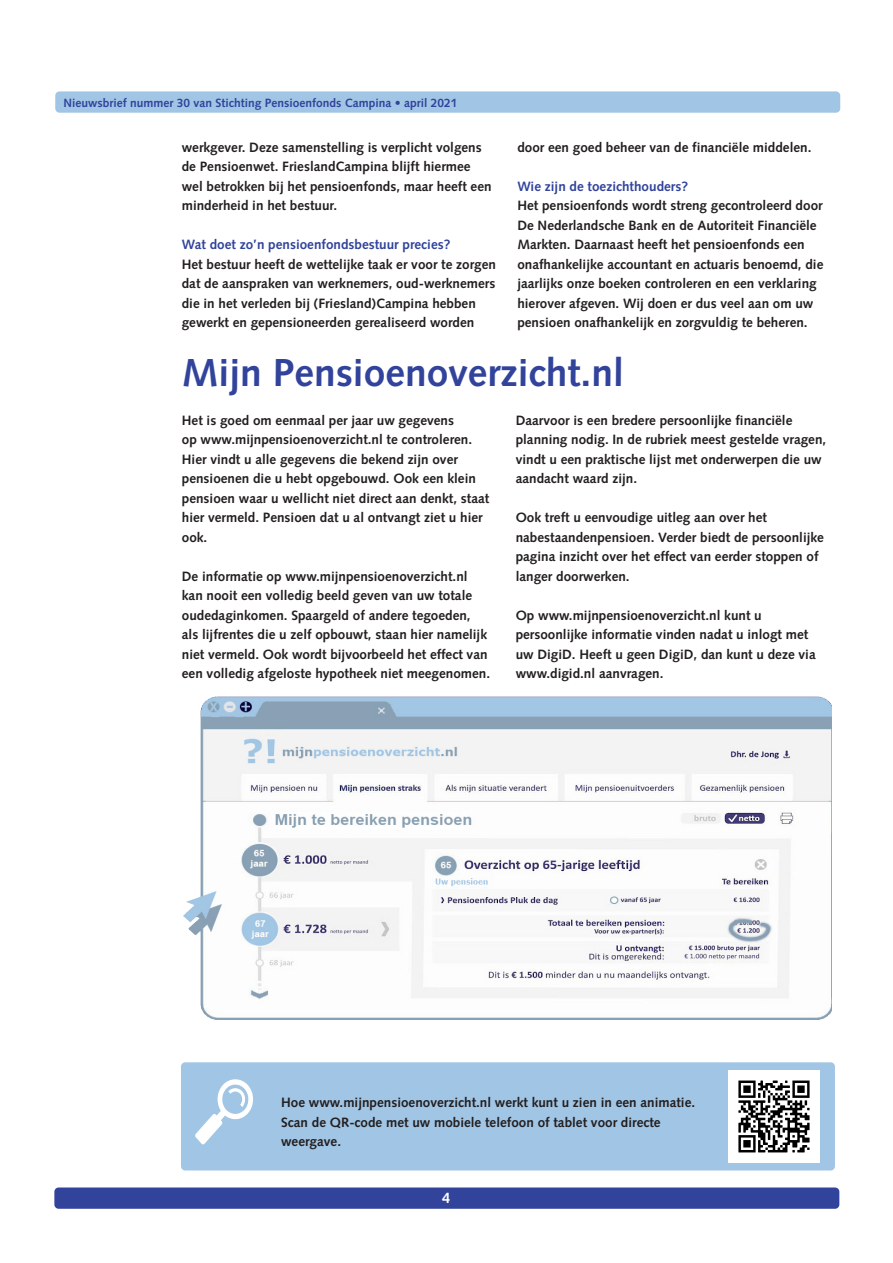
<style>
.page{position:relative;width:893px;height:1263px;background:#fff}
.page>*{position:absolute;margin:0;border:0;box-sizing:border-box;transform-origin:0 0}
.t1{font:700 39px "Syntax";color:#31439b}
.t2{font:700 15px "Syntax";color:#fff}
.t3{font:700 13.5px/19.5px "Syntax";color:#231f20}
.t4{font:700 13.5px "Syntax";color:#31439b}
.t5{font:700 12px "Syntax";color:#31439b}
</style>
<div class="page">
<div style="left:54px;top:1187px;width:785px;height:22px;background:#31439b;border-radius:4px"></div>
<div style="left:55px;top:91px;width:785px;height:22px;background:#a1c5e5;border-radius:4px"></div>
<div style="left:181px;top:1062px;width:654px;height:108px;background:#a1c5e5;border-radius:4px"></div>
<svg style="left:195px;top:1079px;width:58px;height:66px"></svg>
<img style="left:728px;top:1071px;width:92px;height:91px">
<img style="left:183px;top:696px;width:648px;height:323px">
<p class="t5" style="left:63px;top:96px;width:396px">Nieuwsbrief nummer 30 van Stichting Pensioenfonds Campina • april 2021</p>
<p class="t3" style="left:182px;top:137px;width:311px">werkgever. Deze samenstelling is verplicht volgens de Pensioenwet. FrieslandCampina blijft hiermee wel betrokken bij het pensioenfonds, maar heeft een minderheid in het bestuur.</p>
<p class="t4" style="left:182px;top:237px;width:270px">Wat doet zo’n pensioenfondsbestuur precies?</p>
<p class="t3" style="left:182px;top:254px;width:316px">Het bestuur heeft de wettelijke taak er voor te zorgen dat de aanspraken van werknemers, oud-werknemers die in het verleden bij (Friesland)Campina hebben gewerkt en gepensioneerden gerealiseerd worden</p>
<p class="t3" style="left:517px;top:137px;width:296px">door een goed beheer van de financiële middelen.</p>
<p class="t4" style="left:517px;top:178px;width:172px">Wie zijn de toezichthouders?</p>
<p class="t3" style="left:517px;top:196px;width:308px">Het pensioenfonds wordt streng gecontroleerd door De Nederlandsche Bank en de Autoriteit Financiële Markten. Daarnaast heeft het pensioenfonds een onafhankelijke accountant en actuaris benoemd, die jaarlijks onze boeken controleren en een verklaring hierover afgeven. Wij doen er dus veel aan om uw pensioen onafhankelijk en zorgvuldig te beheren.</p>
<h1 class="t1" style="left:182px;top:350px;width:444px">Mijn Pensioenoverzicht.nl</h1>
<p class="t3" style="left:182px;top:410px;width:309px">Het is goed om eenmaal per jaar uw gegevens<br>op www.mijnpensioenoverzicht.nl te controleren.<br>Hier vindt u alle gegevens die bekend zijn over pensioenen die u hebt opgebouwd. Ook een klein pensioen waar u wellicht niet direct aan denkt, staat hier vermeld. Pensioen dat u al ontvangt ziet u hier ook.</p>
<p class="t3" style="left:182px;top:566px;width:310px">De informatie op www.mijnpensioenoverzicht.nl kan nooit een volledig beeld geven van uw totale oudedaginkomen. Spaargeld of andere tegoeden, als lijfrentes die u zelf opbouwt, staan hier namelijk niet vermeld. Ook wordt bijvoorbeeld het effect van een volledig afgeloste hypotheek niet meegenomen.</p>
<p class="t3" style="left:516px;top:410px;width:312px">Daarvoor is een bredere persoonlijke financiële planning nodig. In de rubriek meest gestelde vragen, vindt u een praktische lijst met onderwerpen die uw aandacht waard zijn.</p>
<p class="t3" style="left:516px;top:508px;width:310px">Ook treft u eenvoudige uitleg aan over het nabestaandenpensioen. Verder biedt de persoonlijke pagina inzicht over het effect van eerder stoppen of langer doorwerken.</p>
<p class="t3" style="left:516px;top:605px;width:302px">Op www.mijnpensioenoverzicht.nl kunt u persoonlijke informatie vinden nadat u inlogt met uw DigiD. Heeft u geen DigiD, dan kunt u deze via www.digid.nl aanvragen.</p>
<p class="t3" style="left:281px;top:1093px;width:416px">Hoe www.mijnpensioenoverzicht.nl werkt kunt u zien in een animatie.<br>Scan de QR-code met uw mobiele telefoon of tablet voor directe weergave.</p>
<p class="t2" style="left:442px;top:1189px;width:10px">4</p>
</div>
